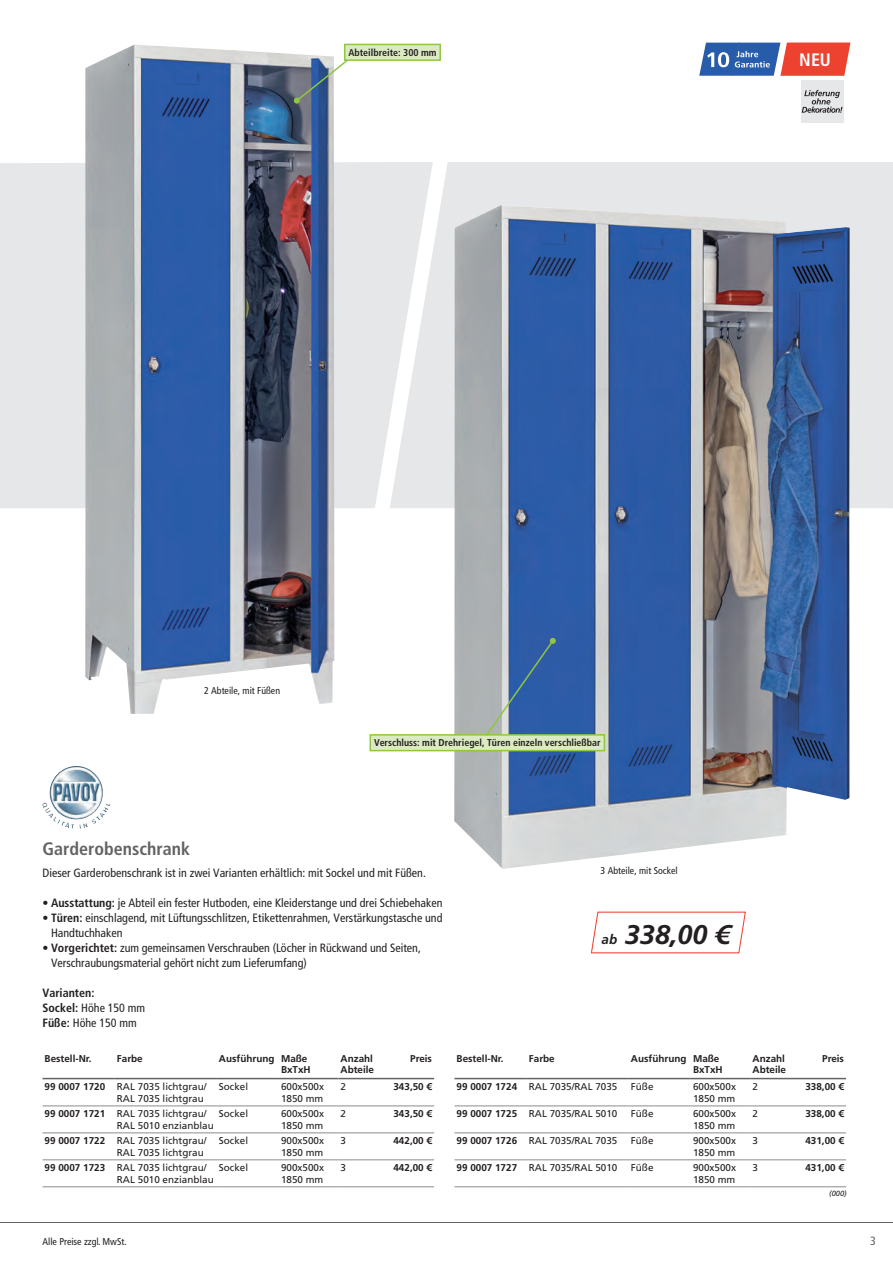
<style>
.page{position:relative;width:893px;height:1263px;background:#fff}
.page>*{position:absolute;margin:0;border:0;box-sizing:border-box;transform-origin:0 0}
.t1{font:italic 700 27px "Frutiger LT Pro";color:#231f20}
.t2{font:700 condensed 18px "Frutiger LT Pro";color:#636366}
.t3{font:700 condensed 18px "Frutiger LT Pro";color:#fff}
.t4{font:condensed 12px/15px "Frutiger LT Pro";color:#231f20}
.t5{font:700 condensed 12px/15px "Frutiger LT Pro";color:#231f20}
.t6{font:condensed 12px "Frutiger LT Pro";color:#636366}
.t7{font:9.9px/11.9px "Frutiger LT Pro";color:#231f20}
.t8{font:700 9.9px/11.9px "Frutiger LT Pro";color:#231f20}
.t9{font:700 condensed 9.9px "Frutiger LT Pro";color:#231f20}
.t10{font:condensed 9.9px "Frutiger LT Pro";color:#231f20}
.t11{font:italic 7.5px "Frutiger LT Pro";color:#231f20}
.s1{font-weight:700}
.s2{font-weight:400}
.s3{font-size:13.5px}
</style>
<div class="page">
<hr style="left:0;top:715px;width:1px;height:327px;background:#e6e7e9">
<div style="left:433px;top:162px;width:460px;height:346px;background:#e6e7e9"></div>
<svg style="left:0;top:162px;width:433px;height:346px;fill:#e6e7e9"></svg>
<hr style="left:115px;top:1078px;width:102px;height:1px;background:#636366">
<hr style="left:217px;top:1078px;width:62px;height:1px;background:#636366">
<hr style="left:279px;top:1078px;width:59px;height:1px;background:#636366">
<hr style="left:338px;top:1078px;width:43px;height:1px;background:#636366">
<hr style="left:43px;top:1105px;width:72px;height:1px;background:#8a8c8f">
<hr style="left:115px;top:1105px;width:102px;height:1px;background:#8a8c8f">
<hr style="left:217px;top:1105px;width:62px;height:1px;background:#8a8c8f">
<hr style="left:279px;top:1105px;width:59px;height:1px;background:#8a8c8f">
<hr style="left:338px;top:1105px;width:43px;height:1px;background:#8a8c8f">
<hr style="left:381px;top:1105px;width:53px;height:1px;background:#8a8c8f">
<hr style="left:381px;top:1186px;width:53px;height:1px;background:#8a8c8f">
<hr style="left:115px;top:1186px;width:102px;height:1px;background:#8a8c8f">
<hr style="left:217px;top:1186px;width:62px;height:1px;background:#8a8c8f">
<hr style="left:279px;top:1186px;width:59px;height:1px;background:#8a8c8f">
<hr style="left:338px;top:1186px;width:43px;height:1px;background:#8a8c8f">
<hr style="left:43px;top:1078px;width:72px;height:1px;background:#636366">
<hr style="left:381px;top:1078px;width:53px;height:1px;background:#636366">
<hr style="left:43px;top:1186px;width:72px;height:1px;background:#8a8c8f">
<hr style="left:43px;top:1132px;width:72px;height:1px;background:#8a8c8f">
<hr style="left:43px;top:1159px;width:72px;height:1px;background:#8a8c8f">
<hr style="left:115px;top:1132px;width:102px;height:1px;background:#8a8c8f">
<hr style="left:115px;top:1159px;width:102px;height:1px;background:#8a8c8f">
<hr style="left:217px;top:1132px;width:62px;height:1px;background:#8a8c8f">
<hr style="left:217px;top:1159px;width:62px;height:1px;background:#8a8c8f">
<hr style="left:279px;top:1132px;width:59px;height:1px;background:#8a8c8f">
<hr style="left:279px;top:1159px;width:59px;height:1px;background:#8a8c8f">
<hr style="left:338px;top:1132px;width:43px;height:1px;background:#8a8c8f">
<hr style="left:338px;top:1159px;width:43px;height:1px;background:#8a8c8f">
<hr style="left:381px;top:1132px;width:53px;height:1px;background:#8a8c8f">
<hr style="left:381px;top:1159px;width:53px;height:1px;background:#8a8c8f">
<hr style="left:527px;top:1078px;width:102px;height:1px;background:#636366">
<hr style="left:750px;top:1078px;width:43px;height:1px;background:#636366">
<hr style="left:793px;top:1186px;width:53px;height:1px;background:#8a8c8f">
<hr style="left:527px;top:1186px;width:102px;height:1px;background:#8a8c8f">
<hr style="left:750px;top:1186px;width:43px;height:1px;background:#8a8c8f">
<hr style="left:454px;top:1078px;width:73px;height:1px;background:#636366">
<hr style="left:793px;top:1078px;width:53px;height:1px;background:#636366">
<hr style="left:454px;top:1186px;width:73px;height:1px;background:#8a8c8f">
<hr style="left:454px;top:1105px;width:73px;height:1px;background:#8a8c8f">
<hr style="left:527px;top:1105px;width:102px;height:1px;background:#8a8c8f">
<hr style="left:750px;top:1105px;width:43px;height:1px;background:#8a8c8f">
<hr style="left:793px;top:1105px;width:53px;height:1px;background:#8a8c8f">
<hr style="left:454px;top:1132px;width:73px;height:1px;background:#8a8c8f">
<hr style="left:454px;top:1159px;width:73px;height:1px;background:#8a8c8f">
<hr style="left:527px;top:1132px;width:102px;height:1px;background:#8a8c8f">
<hr style="left:527px;top:1159px;width:102px;height:1px;background:#8a8c8f">
<hr style="left:750px;top:1132px;width:43px;height:1px;background:#8a8c8f">
<hr style="left:750px;top:1159px;width:43px;height:1px;background:#8a8c8f">
<hr style="left:793px;top:1132px;width:53px;height:1px;background:#8a8c8f">
<hr style="left:793px;top:1159px;width:53px;height:1px;background:#8a8c8f">
<svg style="left:548px;top:911px;width:240px;height:277px"></svg>
<img style="left:454px;top:205px;width:396px;height:664px">
<img style="left:85px;top:45px;width:249px;height:669px">
<div style="left:345px;top:44px;width:95px;height:16px;background:#dbeac2"></div>
<div style="left:344px;top:44px;width:97px;height:17px;border:2px solid #8fc740"></div>
<svg style="left:294px;top:58px;width:55px;height:46px"></svg>
<div style="left:370px;top:735px;width:234px;height:16px;background:#dbeac2"></div>
<div style="left:369px;top:734px;width:236px;height:17px;border:2px solid #8fc740"></div>
<svg style="left:484px;top:638px;width:72px;height:99px"></svg>
<svg style="left:699px;top:43px;width:151px;height:33px"></svg>
<img style="left:43px;top:766px;width:68px;height:58px">
<div style="left:801px;top:80px;width:42px;height:43px;background:#e6e7e9"></div>
<svg style="left:802px;top:90px;width:40px;height:23px"></svg>
<hr style="left:0;top:1222px;width:893px;height:1px;background:#636366">
<p class="t9" style="left:348px;top:46px;width:90px">Abteilbreite: 300 mm</p>
<h2 class="t3" style="left:799px;top:49px;width:33px">NEU</h2>
<p class="t10" style="left:204px;top:684px;width:78px">2 Abteile, mit Füßen</p>
<p class="t9" style="left:374px;top:737px;width:228px">Verschluss: mit Drehriegel, Türen einzeln verschließbar</p>
<h2 class="t2" style="left:43px;top:838px;width:149px">Garderobenschrank</h2>
<p class="t4" style="left:43px;top:865px;width:385px">Dieser Garderobenschrank ist in zwei Varianten erhältlich: mit Sockel und mit Füßen.</p>
<p class="t10" style="left:601px;top:865px;width:79px">3 Abteile, mit Sockel</p>
<p class="t4" style="left:43px;top:895px;width:401px">• <span class="s1">Ausstattung:</span> je Abteil ein fester Hutboden, eine Kleiderstange und drei Schiebehaken</p>
<p class="t4" style="left:51px;top:910px;width:393px;text-indent:-9px">• <span class="s1">Türen:</span> einschlagend, mit Lüftungsschlitzen, Etikettenrahmen, Verstärkungstasche und<br>Handtuchhaken</p>
<p class="t4" style="left:51px;top:940px;width:371px;text-indent:-9px">• <span class="s1">Vorgerichtet:</span> zum gemeinsamen Verschrauben (Löcher in Rückwand und Seiten,<br>Verschraubungsmaterial gehört nicht zum Lieferumfang)</p>
<p class="t5" style="left:43px;top:985px;width:104px">Varianten:<br>Sockel: <span class="s2">Höhe 150 mm<br></span>Füße: <span class="s2">Höhe 150 mm</span></p>
<h1 class="t1" style="left:602px;top:918px;width:130px"><span class="s3">ab</span> 338,00 €</h1>
<p class="t8" style="left:45px;top:1052px;width:48px">Bestell-Nr.</p>
<p class="t8" style="left:117px;top:1052px;width:27px">Farbe</p>
<p class="t8" style="left:281px;top:1052px;width:31px;text-indent:-62px">Ausführung Maße<br>BxTxH</p>
<p class="t8" style="left:341px;top:1052px;width:35px">Anzahl<br>Abteile</p>
<p class="t8" style="left:410px;top:1052px;width:23px">Preis</p>
<p class="t7" style="left:45px;top:1081px;width:163px;text-align:right"><span class="s1">99 0007 1720</span> RAL 7035 lichtgrau/<br>RAL 7035 lichtgrau</p>
<p class="t7" style="left:219px;top:1081px;width:31px">Sockel</p>
<p class="t7" style="left:281px;top:1081px;width:44px">600x500x<br>1850 mm</p>
<p class="t7" style="left:341px;top:1081px;width:7px">2</p>
<p class="t8" style="left:393px;top:1081px;width:40px">343,50 €</p>
<p class="t7" style="left:117px;top:1108px;width:98px;text-indent:-72px"><span class="s1">99 0007 1721</span> RAL 7035 lichtgrau/<br>RAL 5010 enzianblau</p>
<p class="t7" style="left:219px;top:1108px;width:31px">Sockel</p>
<p class="t7" style="left:281px;top:1108px;width:44px">600x500x<br>1850 mm</p>
<p class="t7" style="left:341px;top:1108px;width:7px">2</p>
<p class="t8" style="left:393px;top:1108px;width:40px">343,50 €</p>
<p class="t7" style="left:45px;top:1135px;width:163px;text-align:right"><span class="s1">99 0007 1722</span> RAL 7035 lichtgrau/<br>RAL 7035 lichtgrau</p>
<p class="t7" style="left:219px;top:1135px;width:31px">Sockel</p>
<p class="t7" style="left:281px;top:1135px;width:44px">900x500x<br>1850 mm</p>
<p class="t7" style="left:341px;top:1135px;width:7px">3</p>
<p class="t8" style="left:393px;top:1135px;width:40px">442,00 €</p>
<p class="t7" style="left:117px;top:1162px;width:98px;text-indent:-72px"><span class="s1">99 0007 1723</span> RAL 7035 lichtgrau/<br>RAL 5010 enzianblau</p>
<p class="t7" style="left:219px;top:1162px;width:31px">Sockel</p>
<p class="t7" style="left:281px;top:1162px;width:44px">900x500x<br>1850 mm</p>
<p class="t7" style="left:341px;top:1162px;width:7px">3</p>
<p class="t8" style="left:393px;top:1162px;width:40px">442,00 €</p>
<p class="t10" style="left:43px;top:1236px;width:86px">Alle Preise zzgl. MwSt.</p>
<p class="t8" style="left:457px;top:1052px;width:48px">Bestell-Nr.</p>
<p class="t8" style="left:529px;top:1052px;width:27px">Farbe</p>
<p class="t8" style="left:693px;top:1052px;width:31px;text-indent:-62px">Ausführung Maße<br>BxTxH</p>
<p class="t8" style="left:753px;top:1052px;width:35px">Anzahl<br>Abteile</p>
<p class="t8" style="left:822px;top:1052px;width:23px">Preis</p>
<p class="t7" style="left:457px;top:1081px;width:162px"><span class="s1">99 0007 1724</span> RAL 7035/RAL 7035</p>
<p class="t7" style="left:631px;top:1081px;width:24px">Füße</p>
<p class="t7" style="left:693px;top:1081px;width:44px">600x500x<br>1850 mm</p>
<p class="t7" style="left:753px;top:1081px;width:7px">2</p>
<p class="t8" style="left:805px;top:1081px;width:40px">338,00 €</p>
<p class="t7" style="left:457px;top:1108px;width:162px"><span class="s1">99 0007 1725</span> RAL 7035/RAL 5010</p>
<p class="t7" style="left:631px;top:1108px;width:24px">Füße</p>
<p class="t7" style="left:693px;top:1108px;width:44px">600x500x<br>1850 mm</p>
<p class="t7" style="left:752px;top:1108px;width:7px">2</p>
<p class="t8" style="left:805px;top:1108px;width:40px">338,00 €</p>
<p class="t7" style="left:457px;top:1135px;width:162px"><span class="s1">99 0007 1726</span> RAL 7035/RAL 7035</p>
<p class="t7" style="left:631px;top:1135px;width:24px">Füße</p>
<p class="t7" style="left:693px;top:1135px;width:44px">900x500x<br>1850 mm</p>
<p class="t7" style="left:752px;top:1135px;width:7px">3</p>
<p class="t8" style="left:805px;top:1135px;width:40px">431,00 €</p>
<p class="t7" style="left:457px;top:1162px;width:162px"><span class="s1">99 0007 1727</span> RAL 7035/RAL 5010</p>
<p class="t7" style="left:631px;top:1162px;width:24px">Füße</p>
<p class="t7" style="left:693px;top:1162px;width:44px">900x500x<br>1850 mm</p>
<p class="t7" style="left:752px;top:1162px;width:7px">3</p>
<p class="t8" style="left:805px;top:1162px;width:40px">431,00 €</p>
<p class="t11" style="left:829px;top:1189px;width:19px">(000)</p>
<p class="t6" style="left:870px;top:1234px;width:7px">3</p>
</div>
